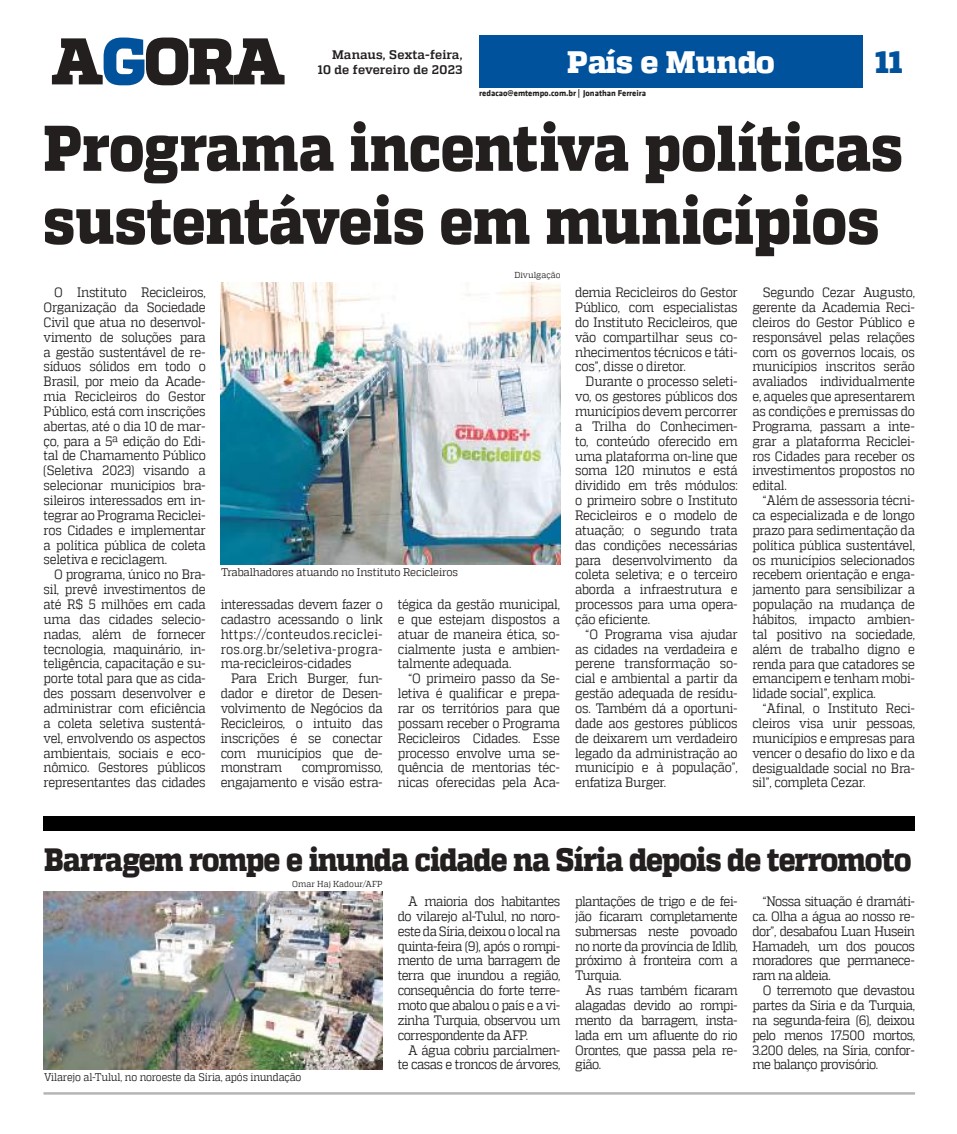
<style>
.page{position:relative;width:957px;height:1134px;background:#fff}
.page>*{position:absolute;margin:0;border:0;box-sizing:border-box;transform-origin:0 0}
.t1{font:800 64.38px/73px "MW Quadon";letter-spacing:-.005em;color:#241f1f;scale:.89 1}
.t2{font:800 32.12px "MW Quadon";letter-spacing:-.035em;color:#241f1f;scale:.89 1}
.t3{font:800 30.88px "MW Quadon";color:#fff}
.t4{font:800 30.88px "MW Quadon";color:#00529c}
.t5{font:13.62px/14.9px "MW Quadon";letter-spacing:-.025em;color:#241f1f;text-align:justify;scale:.89 1}
.t6{font:13.62px/14.9px "MW Quadon";letter-spacing:-.045em;color:#241f1f;text-align:right;scale:.89 1}
.t7{font:700 12.38px/14.9px "MW Quadon";letter-spacing:.01em;color:#241f1f;text-align:right}
.t8{font:11.12px "MW Quadon";letter-spacing:-.015em;color:#241f1f;scale:.89 1}
.t9{font:11.12px "MW Quadon";letter-spacing:-.015em;color:#241f1f;scale:.94 1}
.t10{font:700 8.62px "MW Klavika Bd";color:#241f1f}
.t11{font:8.62px "MW Quadon";letter-spacing:.005em;color:#241f1f;scale:.94 1}
</style>
<div class="page">
<div style="left:479px;top:35px;width:383px;height:53px;background:#00529c"></div>
<svg style="left:52px;top:38px;width:232px;height:47px"></svg>
<hr style="left:43px;top:1092px;width:872px;height:3px;background:#b5b5b6">
<div style="left:43px;top:816px;width:872px;height:14px;background:#000"></div>
<img style="left:44px;top:891px;width:338px;height:178px">
<img style="left:221px;top:282px;width:339px;height:282px">
<p class="t7" style="left:318px;top:47px;width:146px">Manaus, Sexta-feira,<br>10 de fevereiro de 2023</p>
<h3 class="t3" style="left:567px;top:44px;width:209px">País e Mundo</h3>
<h3 class="t4" style="left:875px;top:44px;width:29px">11</h3>
<p class="t10" style="left:479px;top:87px;width:168px">redacao@emtempo.com.br | Jonathan Ferreira</p>
<h1 class="t1" style="left:43px;top:113px;width:967px">Programa incentiva políticas sustentáveis em municípios</h1>
<p class="t11" style="left:514px;top:270px;width:50px">Divulgação</p>
<p class="t5" style="left:44px;top:285px;width:184px;text-indent:10px">O Instituto Recicleiros, Organização da Sociedade Civil que atua no desenvol&shy;vimento de soluções para a gestão sustentável de re&shy;síduos sólidos em todo o Brasil, por meio da Acade&shy;mia Recicleiros do Gestor Público, está com inscrições abertas, até o dia 10 de mar&shy;ço, para a 5ª edição do Edi&shy;tal de Chamamento Público (Seletiva 2023) visando a selecionar municípios bra&shy;sileiros interessados em in&shy;tegrar ao Programa Reciclei&shy;ros Cidades e implementar a política pública de coleta seletiva e reciclagem.</p>
<p class="t5" style="left:44px;top:567px;width:184px;text-indent:10px">O programa, único no Bra&shy;sil, prevê investimentos de até R$ 5 milhões em cada uma das cidades selecio&shy;nadas, além de fornecer tecnologia, maquinário, in&shy;teligência, capacitação e su&shy;porte total para que as cida&shy;des possam desenvolver e administrar com eficiência a coleta seletiva sustentá&shy;vel, envolvendo os aspectos ambientais, sociais e eco&shy;nômico. Gestores públicos representantes das cidades</p>
<p class="t9" style="left:221px;top:566px;width:254px">Trabalhadores atuando no Instituto Recicleiros</p>
<p class="t5" style="left:221px;top:597px;width:184px">interessadas devem fazer o cadastro acessando o link https://conteudos.reciclei&shy;ros.org.br/seletiva-progra&shy;ma-recicleiros-cidades</p>
<p class="t5" style="left:221px;top:671px;width:184px;text-indent:10px">Para Erich Burger, fun&shy;dador e diretor de Desen&shy;volvimento de Negócios da Recicleiros, o intuito das inscrições é se conectar com municípios que de&shy;monstram</p>
<p class="t5" style="left:221px;top:760px;width:184px;text-align:right">compromisso,<br>engajamento e visão estra-</p>
<p class="t5" style="left:398px;top:597px;width:184px">tégica da gestão municipal, e que estejam dispostos a atuar de maneira ética, so&shy;cialmente justa e ambien&shy;talmente adequada.</p>
<p class="t5" style="left:398px;top:671px;width:184px;text-indent:10px">“O primeiro passo da Se&shy;letiva é qualificar e prepa&shy;rar os territórios para que possam receber o Programa Recicleiros Cidades. Esse processo envolve uma se&shy;quência de mentorias téc&shy;nicas oferecidas pela Aca-</p>
<p class="t5" style="left:575px;top:285px;width:184px">demia Recicleiros do Gestor Público, com especialistas do Instituto Recicleiros, que vão compartilhar seus co&shy;nhecimentos técnicos e táti&shy;cos”, disse o diretor.</p>
<p class="t5" style="left:575px;top:374px;width:184px;text-indent:10px">Durante o processo seleti&shy;vo, os gestores públicos dos municípios devem percorrer a Trilha do Conhecimen&shy;to, conteúdo oferecido em uma plataforma on-line que soma 120 minutos e está dividido em três módulos: o primeiro sobre o Instituto Recicleiros e o modelo de atuação; o segundo trata das condições necessárias para desenvolvimento da coleta seletiva; e o terceiro aborda a infraestrutura e processos para uma opera&shy;ção eficiente.</p>
<p class="t5" style="left:575px;top:626px;width:184px;text-indent:10px">“O Programa visa ajudar as cidades na verdadeira e perene transformação so&shy;cial e ambiental a partir da gestão adequada de resídu&shy;os. Também dá a oportuni&shy;dade aos gestores públicos de deixarem um verdadeiro legado da administração ao município e à população”, enfatiza Burger.</p>
<p class="t5" style="left:752px;top:285px;width:184px;text-indent:10px">Segundo Cezar Augusto, gerente da Academia Reci&shy;cleiros do Gestor Público e responsável pelas relações com os governos locais, os municípios inscritos serão avaliados individualmente e, aqueles que apresentarem as condições e premissas do Programa, passam a inte&shy;grar a plataforma Reciclei&shy;ros Cidades para receber os investimentos propostos no edital.</p>
<p class="t5" style="left:752px;top:493px;width:184px;text-indent:10px">“Além de assessoria técni&shy;ca especializada e de longo prazo para sedimentação da política pública sustentável, os municípios selecionados recebem orientação e enga&shy;jamento para sensibilizar a população na mudança de hábitos, impacto ambien&shy;tal positivo na sociedade, além de trabalho digno e renda para que catadores se emancipem e tenham mobi&shy;lidade social”, explica.</p>
<p class="t5" style="left:752px;top:701px;width:184px;text-indent:10px">“Afinal, o Instituto Reci&shy;cleiros visa unir pessoas, municípios e empresas para vencer o desafio do lixo e da desigualdade social no Bra&shy;sil”, completa Cezar.</p>
<h2 class="t2" style="left:44px;top:841px;width:976px">Barragem rompe e inunda cidade na Síria depois de terromoto</h2>
<p class="t5" style="left:398px;top:894px;width:184px;text-indent:10px">A maioria dos habitantes do vilarejo al-Tulul, no noro&shy;este da Síria, deixou o local na quinta-feira (9), após o rompi&shy;mento de uma barragem de terra que inundou a região, consequência do forte terre&shy;moto que abalou o país e a vi&shy;zinha Turquia, observou um correspondente da AFP.</p>
<p class="t6" style="left:398px;top:1042px;width:184px">A água cobriu parcialmen&shy;te casas e troncos de árvores,</p>
<p class="t11" style="left:292px;top:879px;width:98px">Omar Haj Kadour/AFP</p>
<p class="t5" style="left:752px;top:894px;width:184px;text-indent:10px">“Nossa situação é dramáti&shy;ca. Olha a água ao nosso re&shy;dor”, desabafou Luan Husein Hamadeh, um dos poucos moradores que permanece&shy;ram na aldeia.</p>
<p class="t5" style="left:752px;top:983px;width:184px;text-indent:10px">O terremoto que devastou partes da Síria e da Turquia, na segunda-feira (6), deixou pelo menos 17.500 mortos, 3.200 deles, na Síria, confor&shy;me balanço provisório.</p>
<p class="t5" style="left:575px;top:894px;width:184px">plantações de trigo e de fei&shy;jão ficaram completamente submersas neste povoado no norte da província de Idlib, próximo à fronteira com a Turquia.</p>
<p class="t5" style="left:575px;top:983px;width:184px;text-indent:10px">As ruas também ficaram alagadas devido ao rompi&shy;mento da barragem, insta&shy;lada em um afluente do rio Orontes, que passa pela re&shy;gião.</p>
<p class="t8" style="left:44px;top:1071px;width:290px">Vilarejo al-Tulul, no noroeste da Síria, após inundação</p>
</div>
